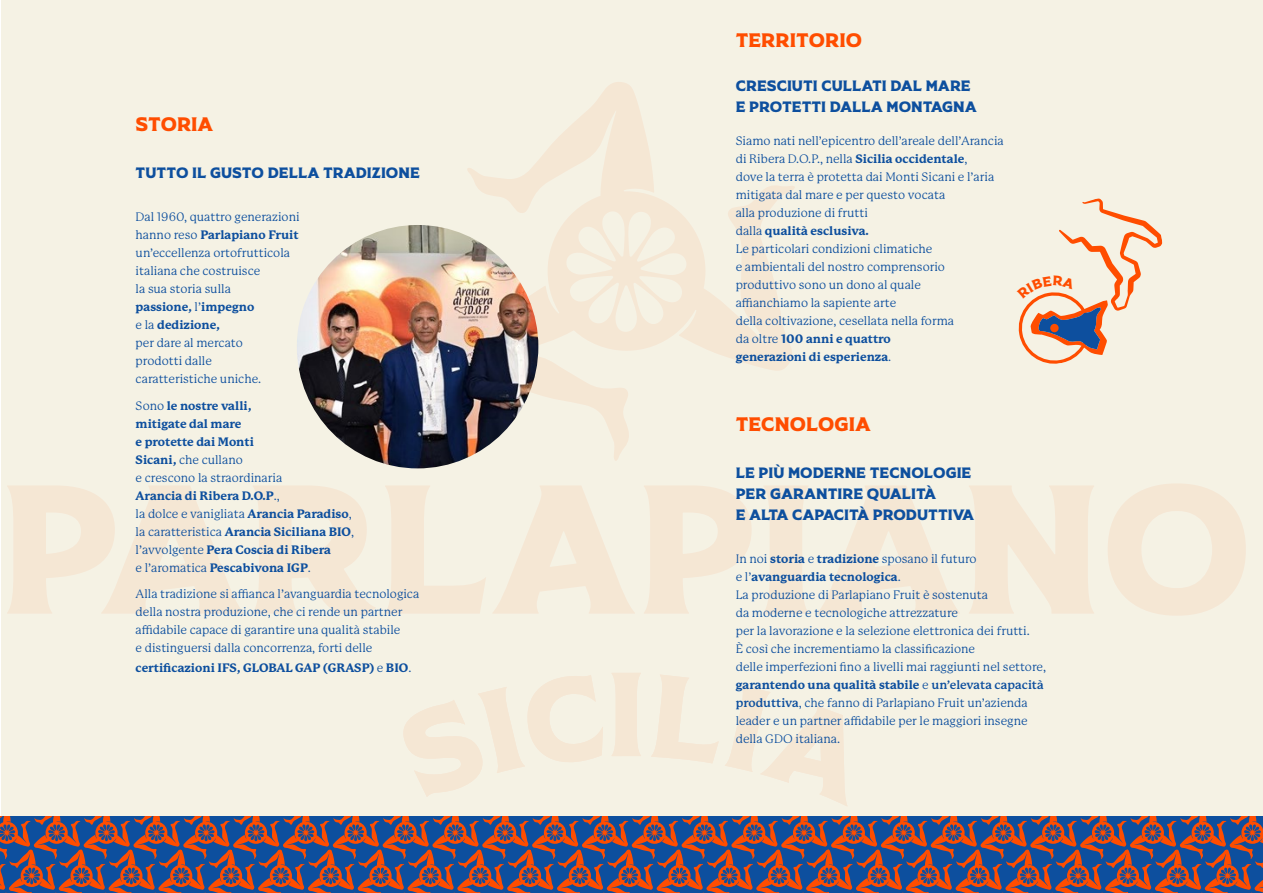
<style>
.page{position:relative;width:1263px;height:893px;background:#fff}
.page>*{position:absolute;margin:0;border:0;box-sizing:border-box;transform-origin:0 0}
.t1{font:19.5px "Rodfat Two";color:#ff4d00}
.t2{font:15px/21px "Rodfat Two";color:#0d4f9e}
.t3{font:12px/18px "P22 Mackinac Pro";color:#0d4f9e}
.t4{font:800 12px/18px "P22 Mackinac Pro";color:#0d4f9e}
.s1{font-weight:800}
.s2{font-weight:400}
.s3{font-weight:700}
</style>
<div class="page">
<div style="left:1px;top:0;width:1262px;height:893px;background:#f5f2e4"></div>
<svg style="left:467px;top:82px;width:328px;height:379px"></svg>
<svg style="left:403px;top:675px;width:200px;height:122px"></svg>
<svg style="left:612px;top:673px;width:29px;height:83px"></svg>
<svg style="left:651px;top:675px;width:68px;height:88px"></svg>
<svg style="left:725px;top:686px;width:122px;height:120px"></svg>
<svg style="left:7px;top:486px;width:236px;height:127px"></svg>
<svg style="left:253px;top:486px;width:122px;height:129px"></svg>
<svg style="left:385px;top:486px;width:101px;height:127px"></svg>
<svg style="left:493px;top:486px;width:142px;height:127px"></svg>
<svg style="left:644px;top:486px;width:107px;height:127px"></svg>
<svg style="left:764px;top:486px;width:44px;height:127px"></svg>
<svg style="left:818px;top:486px;width:142px;height:127px"></svg>
<svg style="left:969px;top:486px;width:125px;height:127px"></svg>
<svg style="left:1108px;top:484px;width:138px;height:132px"></svg>
<img style="left:297px;top:225px;width:241px;height:243px">
<svg style="left:0;top:816px;width:598px;height:77px;background:#654e64"></svg>
<svg style="left:598px;top:816px;width:665px;height:77px;background:#644e64"></svg>
<svg style="left:1018px;top:198px;width:144px;height:166px"></svg>
<h1 class="t1" style="left:136px;top:113px;width:79px">STORIA</h1>
<p class="t2" style="left:136px;top:162px;width:286px">TUTTO IL GUSTO DELLA TRADIZIONE</p>
<p class="t3" style="left:136px;top:208px;width:165px">Dal 1960, quattro generazioni hanno reso <span class="s1">Parlapiano Fruit </span>un’eccellenza ortofrutticola italiana che costruisce<br>la sua storia sulla<br><span class="s1">passione,</span> l’<span class="s1">impegno<br></span>e la <span class="s1">dedizione,<br></span>per dare al mercato<br>prodotti dalle<br>caratteristiche uniche.</p>
<p class="t4" style="left:136px;top:397px;width:220px"><span class="s2">Sono</span> le nostre valli,<br>mitigate dal mare<br>e protette dai Monti<br>Sicani, <span class="s2">che cullano<br>e crescono la straordinaria<br></span>Arancia di Ribera D.O.P<span class="s2">.,<br>la dolce e vanigliata</span> Arancia Paradiso<span class="s2">, la caratteristica</span> Arancia Siciliana BIO<span class="s2">, l’avvolgente</span> Pera Coscia di Ribera<br><span class="s2">e l’aromatica</span> Pescabivona IGP<span class="s2">.</span></p>
<p class="t3" style="left:136px;top:585px;width:285px">Alla tradizione si affianca l’avanguardia tecnologica della nostra produzione, che ci rende un partner affidabile capace di garantire una qualità stabile<br>e distinguersi dalla concorrenza, forti delle</p>
<p class="t4" style="left:136px;top:659px;width:277px">certificazioni IFS, GLOBAL GAP (GRASP) <span class="s2">e</span> BIO<span class="s2">.</span></p>
<h1 class="t1" style="left:736px;top:28px;width:128px">TERRITORIO</h1>
<p class="t2" style="left:736px;top:75px;width:242px">CRESCIUTI CULLATI DAL MARE<br>E PROTETTI DALLA MONTAGNA</p>
<p class="t3" style="left:736px;top:132px;width:269px">Siamo nati nell’epicentro dell’areale dell’Arancia di Ribera D.O.P., nella <span class="s1">Sicilia occidentale</span>,<br>dove la terra è protetta dai Monti Sicani e l’aria mitigata dal mare e per questo vocata<br>alla produzione di frutti<br>dalla <span class="s1">qualità esclusiva.<br></span>Le particolari condizioni climatiche<br>e ambientali del nostro comprensorio produttivo sono un dono al quale<br>affianchiamo la sapiente arte<br>della coltivazione, cesellata nella forma<br>da oltre <span class="s1">100 anni e quattro<br>generazioni di esperienza</span>.</p>
<h1 class="t1" style="left:736px;top:413px;width:137px">TECNOLOGIA</h1>
<p class="t2" style="left:736px;top:462px;width:240px">LE PIÙ MODERNE TECNOLOGIE<br>PER GARANTIRE QUALITÀ<br>E ALTA CAPACITÀ PRODUTTIVA</p>
<p class="t3" style="left:736px;top:550px;width:312px">In noi <span class="s1">storia</span> e <span class="s1">tradizione</span> sposano il futuro<br>e l’<span class="s1">avanguardia tecnologica</span>.<br>La produzione di Parlapiano Fruit è sostenuta<br>da moderne e tecnologiche attrezzature<br>per la lavorazione e la selezione elettronica dei frutti.<br>È così che incrementiamo la classificazione<br>delle imperfezioni fino a livelli mai raggiunti nel settore, <span class="s1">garantendo una qualità stabile</span> e <span class="s3">un’elevata capacità produttiva</span>, che fanno di Parlapiano Fruit un’azienda leader e un partner affidabile per le maggiori insegne della GDO italiana.</p>
</div>
